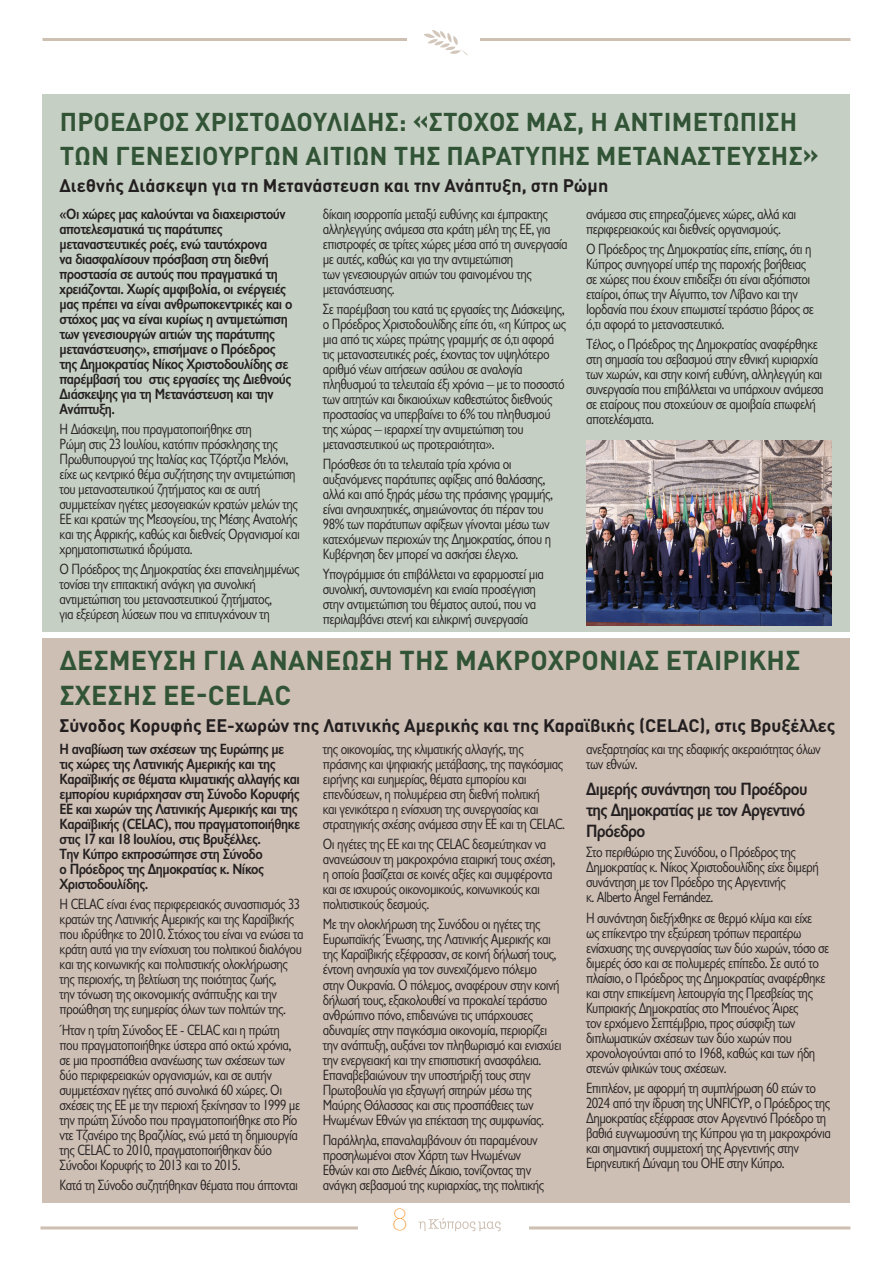
<style>
.page{position:relative;width:893px;height:1263px;background:#fff}
.page>*{position:absolute;margin:0;border:0;box-sizing:border-box;transform-origin:0 0}
.t1{font:200 30px "Avenir Next";color:#f68b1f}
.t2{font:700 27px/34.5px "DIN Pro";letter-spacing:.01em;color:#325436}
.t3{font:700 25.5px/34.5px "DIN Pro";letter-spacing:.01em;color:#325436}
.t4{font:700 18px "DIN Pro";letter-spacing:-.005em;color:#231f20}
.t5{font:700 18px/21px "Gill Sans Hel Semi Condenced";letter-spacing:-.035em;color:#231f20}
.t6{font:15px/15px "Gill Sans Hel Semi Condenced";letter-spacing:-.035em;color:#231f20}
.t7{font:700 15px/15px "Gill Sans Hel Semi Condenced";letter-spacing:-.035em;color:#231f20}
.s1{font-family:"Arial Narrow";font-size:13.5px}
</style>
<div class="page">
<hr style="left:40px;top:1226px;width:810px;height:3px;background:#cdbfb1">
<hr style="left:43px;top:38px;width:807px;height:3px;background:#cdbfb1">
<div style="left:358px;top:1208px;width:171px;height:42px;background:#fff"></div>
<div style="left:407px;top:19px;width:73px;height:43px;background:#fff"></div>
<svg style="left:418px;top:1218px;width:83px;height:13px"></svg>
<svg style="left:424px;top:30px;width:44px;height:26px"></svg>
<div style="left:43px;top:94px;width:807px;height:537px;background:#c6cfc4"></div>
<div style="left:43px;top:638px;width:807px;height:564px;background:#cdbfb4"></div>
<img style="left:586px;top:440px;width:245px;height:185px">
<p class="t3" style="left:60px;top:103px;width:761px">ΠΡΌΕΔΡΟΣ ΧΡΙΣΤΟΔΟΥΛΊΔΗΣ: «ΣΤΌΧΟΣ ΜΑΣ, Η ΑΝΤΙΜΕΤΏΠΙΣΗ<br>ΤΩΝ ΓΕΝΕΣΙΟΥΡΓΏΝ ΑΙΤΙΏΝ ΤΗΣ ΠΑΡΆΤΥΠΗΣ ΜΕΤΑΝΆΣΤΕΥΣΗΣ»</p>
<p class="t4" style="left:60px;top:173px;width:550px">Διεθνής Διάσκεψη για τη Μετανάστευση και την Ανάπτυξη, στη Ρώμη</p>
<p class="t7" style="left:60px;top:206px;width:235px">«Οι χώρες μας καλούνται να διαχειριστούν αποτελεσματικά τις παράτυπες μεταναστευτικές ροές, ενώ ταυτόχρονα<br>να διασφαλίσουν πρόσβαση στη διεθνή προστασία σε αυτούς που πραγματικά τη χρειάζονται. Χωρίς αμφιβολία, οι ενέργειές μας πρέπει να είναι ανθρωποκεντρικές και ο στόχος μας να είναι κυρίως η αντιμετώπιση των γενεσιουργών αιτιών της παράτυπης μετανάστευσης», επισήμανε ο Πρόεδρος της Δημοκρατίας Νίκος Χριστοδουλίδης σε παρέμβασή του στις εργασίες της Διεθνούς Διάσκεψης για τη Μετανάστευση και την Ανάπτυξη.</p>
<p class="t6" style="left:60px;top:421px;width:242px">Η Διάσκεψη, που πραγματοποιήθηκε στη<br>Ρώμη στις 23 Ιουλίου, κατόπιν πρόσκλησης της Πρωθυπουργού της Ιταλίας κας Τζόρτζια Μελόνι, είχε ως κεντρικό θέμα συζήτησης την αντιμετώπιση του μεταναστευτικού ζητήματος και σε αυτή συμμετείχαν ηγέτες μεσογειακών κρατών μελών της ΕΕ και κρατών της Μεσογείου, της Μέσης Ανατολής και της Αφρικής, καθώς και διεθνείς Οργανισμοί και χρηματοπιστωτικά ιδρύματα.</p>
<p class="t6" style="left:60px;top:561px;width:242px">Ο Πρόεδρος της Δημοκρατίας έχει επανειλημμένως τονίσει την επιτακτική ανάγκη για συνολική αντιμετώπιση του μεταναστευτικού ζητήματος,<br>για εξεύρεση λύσεων που να επιτυγχάνουν τη</p>
<p class="t6" style="left:323px;top:206px;width:246px">δίκαιη ισορροπία μεταξύ ευθύνης και έμπρακτης αλληλεγγύης ανάμεσα στα κράτη μέλη της ΕΕ, για επιστροφές σε τρίτες χώρες μέσα από τη συνεργασία με αυτές, καθώς και για την αντιμετώπιση<br>των γενεσιουργών αιτιών του φαινομένου της μετανάστευσης.</p>
<p class="t6" style="left:323px;top:301px;width:245px">Σε παρέμβαση του κατά τις εργασίες της Διάσκεψης, ο Πρόεδρος Χριστοδουλίδης είπε ότι, «η Κύπρος ως μια από τις χώρες πρώτης γραμμής σε ό,τι αφορά τις μεταναστευτικές ροές, έχοντας τον υψηλότερο αριθμό νέων αιτήσεων ασύλου σε αναλογία πληθυσμού τα τελευταία έξι χρόνια – με το ποσοστό των αιτητών και δικαιούχων καθεστώτος διεθνούς προστασίας να υπερβαίνει το 6% του πληθυσμού της χώρας – ιεραρχεί την αντιμετώπιση του μεταναστευτικού ως προτεραιότητα».</p>
<p class="t6" style="left:323px;top:456px;width:232px">Πρόσθεσε ότι τα τελευταία τρία χρόνια οι αυξανόμενες παράτυπες αφίξεις από θαλάσσης, αλλά και από ξηράς μέσω της πράσινης γραμμής, είναι ανησυχητικές, σημειώνοντας ότι πέραν του 98% των παράτυπων αφίξεων γίνονται μέσω των κατεχόμενων περιοχών της Δημοκρατίας, όπου η Κυβέρνηση δεν μπορεί να ασκήσει έλεγχο.</p>
<p class="t6" style="left:323px;top:567px;width:223px">Υπογράμμισε ότι επιβάλλεται να εφαρμοστεί μια συνολική, συντονισμένη και ενιαία προσέγγιση στην αντιμετώπιση του θέματος αυτού, που να περιλαμβάνει στενή και ειλικρινή συνεργασία</p>
<p class="t6" style="left:586px;top:206px;width:212px">ανάμεσα στις επηρεαζόμενες χώρες, αλλά και περιφερειακούς και διεθνείς οργανισμούς.</p>
<p class="t6" style="left:586px;top:241px;width:229px">Ο Πρόεδρος της Δημοκρατίας είπε, επίσης, ότι η Κύπρος συνηγορεί υπέρ της παροχής βοήθειας σε χώρες που έχουν επιδείξει ότι είναι αξιόπιστοι εταίροι, όπως την Αίγυπτο, τον Λίβανο και την Ιορδανία που έχουν επωμιστεί τεράστιο βάρος σε ό,τι αφορά το μεταναστευτικό.</p>
<p class="t6" style="left:586px;top:336px;width:239px">Τέλος, ο Πρόεδρος της Δημοκρατίας αναφέρθηκε στη σημασία του σεβασμού στην εθνική κυριαρχία των χωρών, και στην κοινή ευθύνη, αλληλεγγύη και συνεργασία που επιβάλλεται να υπάρχουν ανάμεσα σε εταίρους που στοχεύουν σε αμοιβαία επωφελή αποτελέσματα.</p>
<p class="t2" style="left:60px;top:642px;width:742px">ΔΈΣΜΕΥΣΗ ΓΙΑ ΑΝΑΝΈΩΣΗ ΤΗΣ ΜΑΚΡΟΧΡΌΝΙΑΣ ΕΤΑΙΡΙΚΉ Σ<br>ΣΧΈΣΗΣ ΕΕ-CELAC</p>
<p class="t4" style="left:60px;top:713px;width:777px">Σύνοδος Κορυφής ΕΕ-χωρών της Λατινικής Αμερικής και της Καραϊβικής (CELAC), στις Βρυξέλλες</p>
<p class="t7" style="left:60px;top:742px;width:242px">Η αναβίωση των σχέσεων της Ευρώπης με τις χώρες της Λατινικής Αμερικής και της Καραϊβικής σε θέματα κλιματικής αλλαγής και εμπορίου κυριάρχησαν στη Σύνοδο Κορυφής ΕΕ και χωρών της Λατινικής Αμερικής και της Καραϊβικής (CELAC), που πραγματοποιήθηκε στις 17 και 18 Ιουλίου, στις Βρυξέλλες.<br>Την Κύπρο εκπροσώπησε στη Σύνοδο<br>ο Πρόεδρος της Δημοκρατίας κ. Νίκος Χριστοδουλίδης.</p>
<p class="t6" style="left:60px;top:897px;width:246px">Η CELAC είναι ένας περιφερειακός συνασπισμός 33 κρατών της Λατινικής Αμερικής και της Καραϊβικής που ιδρύθηκε το 2010. Στόχος του είναι να ενώσει τα κράτη αυτά για την ενίσχυση του πολιτικού διαλόγου και της κοινωνικής και πολιτιστικής ολοκλήρωσης της περιοχής, τη βελτίωση της ποιότητας ζωής,<br>την τόνωση της οικονομικής ανάπτυξης και την προώθηση της ευημερίας όλων των πολιτών της.</p>
<p class="t6" style="left:60px;top:1022px;width:242px">Ήταν η τρίτη Σύνοδος ΕΕ - CELAC και η πρώτη που πραγματοποιήθηκε ύστερα από οκτώ χρόνια, σε μια προσπάθεια ανανέωσης των σχέσεων των δύο περιφερειακών οργανισμών, και σε αυτήν συμμετέσχαν ηγέτες από συνολικά 60 χώρες. Οι σχέσεις της ΕΕ με την περιοχή ξεκίνησαν το 1999 με την πρώτη Σύνοδο που πραγματοποιήθηκε στο Ρίο ντε Τζανέιρο της Βραζιλίας, ενώ μετά τη δημιουργία της CELAC το 2010, πραγματοποιήθηκαν δύο Σύνοδοι Κορυφής το 2013 και το 2015.</p>
<p class="t6" style="left:60px;top:1177px;width:240px">Κατά τη Σύνοδο συζητήθηκαν θέματα που άπτονται</p>
<p class="t6" style="left:586px;top:742px;width:236px">ανεξαρτησίας και της εδαφικής ακεραιότητας όλων των εθνών.</p>
<p class="t5" style="left:586px;top:779px;width:223px">Διμερής συνάντηση του Προέδρου της Δημοκρατίας με τον Αργεντινό<br>Πρόεδρο</p>
<p class="t6" style="left:586px;top:845px;width:234px">Στο περιθώριο της Συνόδου, ο Πρόεδρος της Δημοκρατίας κ. Νίκος Χριστοδουλίδης είχε διμερή συνάντηση με τον Πρόεδρο της Αργεντινής<br>κ. Alberto <span class="s1">Á</span>ngel Fern<span class="s1">á</span>ndez.</p>
<p class="t6" style="left:586px;top:910px;width:245px">Η συνάντηση διεξήχθηκε σε θερμό κλίμα και είχε ως επίκεντρο την εξεύρεση τρόπων περαιτέρω ενίσχυσης της συνεργασίας των δύο χωρών, τόσο σε διμερές όσο και σε πολυμερές επίπεδο. Σε αυτό το πλαίσιο, ο Πρόεδρος της Δημοκρατίας αναφέρθηκε και στην επικείμενη λειτουργία της Πρεσβείας της Κυπριακής Δημοκρατίας στο Μπουένος Άιρες<br>τον ερχόμενο Σεπτέμβριο, προς σύσφιξη των διπλωματικών σχέσεων των δύο χωρών που χρονολογούνται από το 1968, καθώς και των ήδη στενών φιλικών τους σχέσεων.</p>
<p class="t6" style="left:586px;top:1080px;width:246px">Επιπλέον, με αφορμή τη συμπλήρωση 60 ετών το 2024 από την ίδρυση της UNFICYP, ο Πρόεδρος της Δημοκρατίας εξέφρασε στον Αργεντινό Πρόεδρο τη βαθιά ευγνωμοσύνη της Κύπρου για τη μακροχρόνια και σημαντική συμμετοχή της Αργεντινής στην Ειρηνευτική Δύναμη του ΟΗΕ στην Κύπρο.</p>
<p class="t6" style="left:323px;top:742px;width:244px">της οικονομίας, της κλιματικής αλλαγής, της πράσινης και ψηφιακής μετάβασης, της παγκόσμιας ειρήνης και ευημερίας, θέματα εμπορίου και επενδύσεων, η πολυμέρεια στη διεθνή πολιτική<br>και γενικότερα η ενίσχυση της συνεργασίας και στρατηγικής σχέσης ανάμεσα στην ΕΕ και τη CELAC.</p>
<p class="t6" style="left:323px;top:837px;width:234px">Οι ηγέτες της ΕΕ και της CELAC δεσμεύτηκαν να ανανεώσουν τη μακροχρόνια εταιρική τους σχέση, η οποία βασίζεται σε κοινές αξίες και συμφέροντα και σε ισχυρούς οικονομικούς, κοινωνικούς και πολιτιστικούς δεσμούς.</p>
<p class="t6" style="left:323px;top:917px;width:240px">Με την ολοκλήρωση της Συνόδου οι ηγέτες της Ευρωπαϊκής Ένωσης, της Λατινικής Αμερικής και της Καραϊβικής εξέφρασαν, σε κοινή δήλωσή τους, έντονη ανησυχία για τον συνεχιζόμενο πόλεμο στην Ουκρανία. Ο πόλεμος, αναφέρουν στην κοινή δήλωσή τους, εξακολουθεί να προκαλεί τεράστιο ανθρώπινο πόνο, επιδεινώνει τις υπάρχουσες αδυναμίες στην παγκόσμια οικονομία, περιορίζει την ανάπτυξη, αυξάνει τον πληθωρισμό και ενισχύει την ενεργειακή και την επισιτιστική ανασφάλεια.<br>Επαναβεβαιώνουν την υποστήριξή τους στην Πρωτοβουλία για εξαγωγή σιτηρών μέσω της Μαύρης Θάλασσας και στις προσπάθειες των Ηνωμένων Εθνών για επέκταση της συμφωνίας.</p>
<p class="t6" style="left:323px;top:1132px;width:223px">Παράλληλα, επαναλαμβάνουν ότι παραμένουν προσηλωμένοι στον Χάρτη των Ηνωμένων Εθνών και στο Διεθνές Δίκαιο, τονίζοντας την ανάγκη σεβασμού της κυριαρχίας, της πολιτικής</p>
<h1 class="t1" style="left:391px;top:1194px;width:18px">8</h1>
</div>
